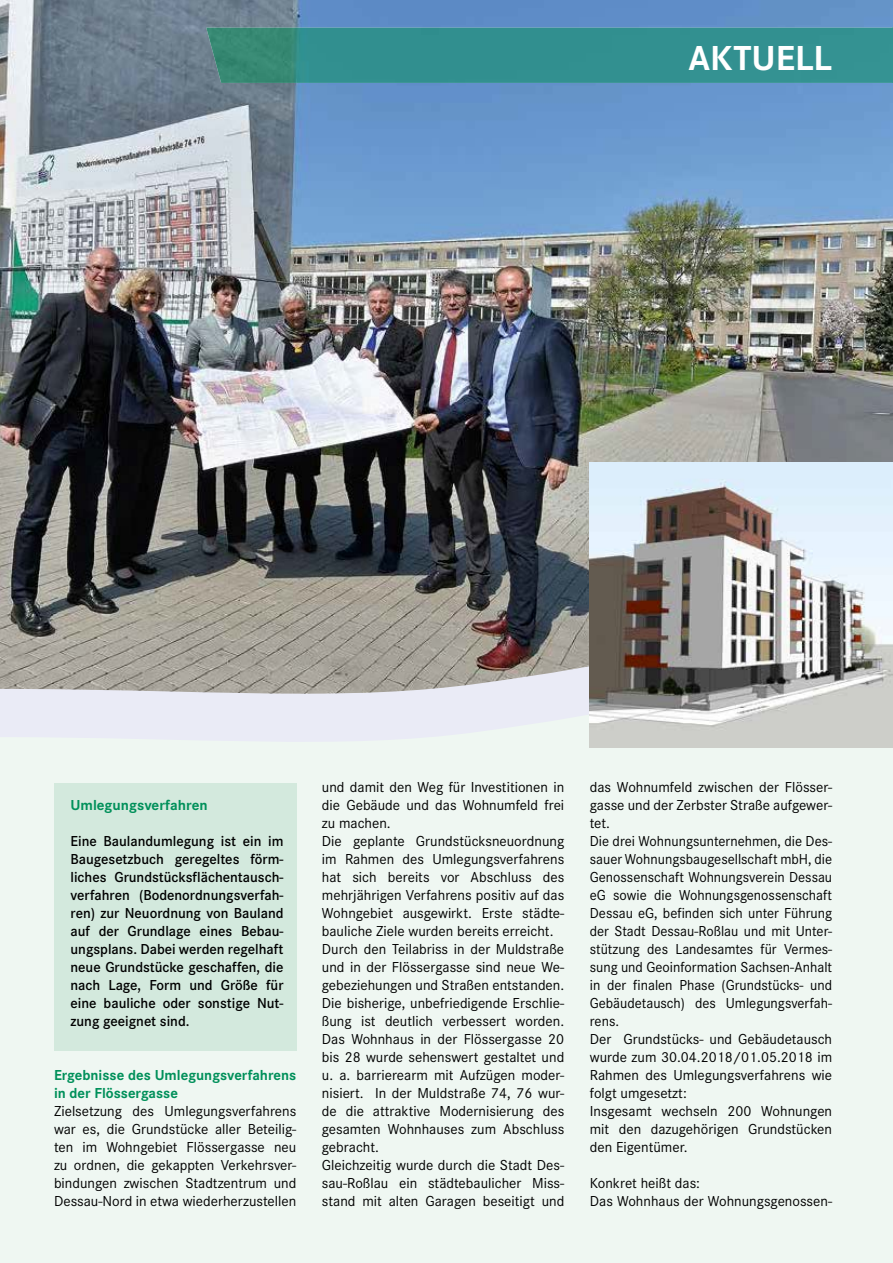
<style>
.page{position:relative;width:893px;height:1263px;background:#fff}
.page>*{position:absolute;margin:0;border:0;box-sizing:border-box;transform-origin:0 0}
.t1{font:700 36px "Corporate S";color:#fff}
.t2{font:15px/18px "Corporate S";color:#000}
.t3{font:600 15px/18px "Corporate S";color:#000;text-align:justify}
.t4{font:700 15px/18px "Corporate S";color:#00905a}
</style>
<div class="page">
<div style="left:0;top:587px;width:893px;height:676px;background:#eff7f2"></div>
<svg style="left:0;top:702px;width:590px;height:349px"></svg>
<img style="left:0;top:0;width:893px;height:694px">
<img style="left:590px;top:463px;width:303px;height:285px">
<img style="left:206px;top:28px;width:687px;height:55px">
<div style="left:54px;top:783px;width:242px;height:267px;background:#d3e9dd"></div>
<h1 class="t1" style="left:689px;top:38px;width:145px">AKTUELL</h1>
<p class="t4" style="left:70px;top:796px;width:139px">Umlegungsverfahren</p>
<p class="t3" style="left:70px;top:832px;width:215px">Eine Baulandumlegung ist ein im Baugesetzbuch geregeltes förm&shy;liches Grundstücksflächentausch&shy;verfahren (Bodenordnungsverfah&shy;ren) zur Neuordnung von Bauland auf der Grundlage eines Bebau&shy;ungsplans. Dabei werden regelhaft neue Grundstücke geschaffen, die nach Lage, Form und Größe für eine bauliche oder sonstige Nut&shy;zung geeignet sind.</p>
<p class="t4" style="left:54px;top:1066px;width:244px">Ergebnisse des Umlegungsverfahrens in der Flössergasse</p>
<p class="t2" style="left:54px;top:1101px;width:244px;text-align:justify">Zielsetzung des Umlegungsverfahrens war es, die Grundstücke aller Beteilig&shy;ten im Wohngebiet Flössergasse neu zu ordnen, die gekappten Verkehrsver&shy;bindungen zwischen Stadtzentrum und Dessau-Nord in etwa wiederherzustellen</p>
<p class="t2" style="left:322px;top:777px;width:244px">und damit den Weg für Investitionen in die Gebäude und das Wohnumfeld frei zu machen.<br>Die geplante Grundstücksneuordnung im Rahmen des Umlegungsverfahrens hat sich bereits vor Abschluss des mehrjährigen Verfahrens positiv auf das Wohngebiet ausgewirkt. Erste städte&shy;bauliche Ziele wurden bereits erreicht.<br>Durch den Teilabriss in der Muldstraße und in der Flössergasse sind neue We&shy;gebeziehungen und Straßen entstanden.<br>Die bisherige, unbefriedigende Erschlie&shy;ßung ist deutlich verbessert worden.<br>Das Wohnhaus in der Flössergasse 20 bis 28 wurde sehenswert gestaltet und u. a. barrierearm mit Aufzügen moder&shy;nisiert. In der Muldstraße 74, 76 wur&shy;de die attraktive Modernisierung des gesamten Wohnhauses zum Abschluss gebracht.<br>Gleichzeitig wurde durch die Stadt Des&shy;sau-Roßlau ein städtebaulicher Miss&shy;stand mit alten Garagen beseitigt und</p>
<p class="t2" style="left:590px;top:777px;width:244px">das Wohnumfeld zwischen der Flösser&shy;gasse und der Zerbster Straße aufgewer&shy;tet.<br>Die drei Wohnungsunternehmen, die Des&shy;sauer Wohnungsbaugesellschaft mbH, die Genossenschaft Wohnungsverein Dessau eG sowie die Wohnungsgenossenschaft Dessau eG, befinden sich unter Führung der Stadt Dessau-Roßlau und mit Unter&shy;stützung des Landesamtes für Vermes&shy;sung und Geoinformation Sachsen-Anhalt in der finalen Phase (Grundstücks- und Gebäudetausch) des Umlegungsverfah&shy;rens.<br>Der Grundstücks- und Gebäudetausch wurde zum 30.04.2018/01.05.2018 im Rahmen des Umlegungsverfahrens wie folgt umgesetzt:<br>Insgesamt wechseln 200 Wohnungen mit den dazugehörigen Grundstücken den Eigentümer.</p>
<p class="t2" style="left:590px;top:1173px;width:244px">Konkret heißt das:<br>Das Wohnhaus der Wohnungsgenossen-</p>
</div>
